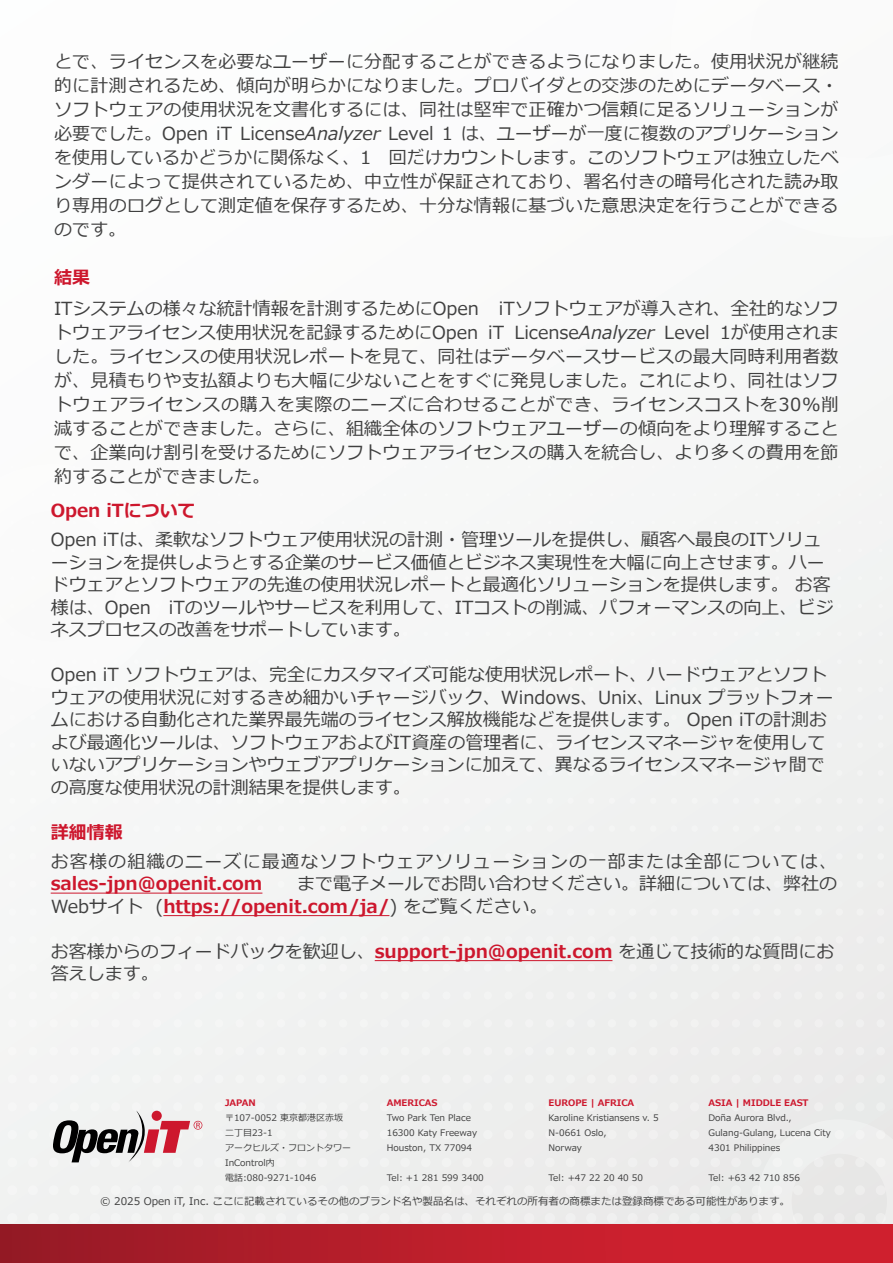
<style>
.page{position:relative;width:893px;height:1263px;background:#f6f7f7}
.page>*{position:absolute;margin:0;border:0;box-sizing:border-box;transform-origin:0 0}
.t1{font:18px/24px "Meiryo";color:#404040}
.t2{font:18px/22.5px "Meiryo";letter-spacing:.065em;color:#404040}
.t3{font:700 18px "Meiryo";color:#cd172d}
.Italic{font:10.5px "Meiryo";color:#404040}
.Brochure_default_paragraph{font:9px/15px "Meiryo";color:#404040}
.Address_footer{font:9px/15px "Meiryo";color:#404040}
.s1{font-style:italic}
.s2{font-weight:700;color:#cd172d}
</style>
<div class="page">
<div style="left:574px;top:1074px;width:311px;height:9px;background:#edecec"></div>
<div style="left:616px;top:1047px;width:269px;height:8px;background:#edecec"></div>
<div style="left:658px;top:1019px;width:227px;height:8px;background:#ededec"></div>
<svg style="left:700px;top:991px;width:185px;height:8px"></svg>
<svg style="left:742px;top:964px;width:143px;height:7px"></svg>
<svg style="left:782px;top:936px;width:102px;height:8px"></svg>
<svg style="left:389px;top:908px;width:495px;height:8px"></svg>
<svg style="left:866px;top:881px;width:18px;height:7px"></svg>
<hr style="left:51px;top:893px;width:211px;height:1px;background:#cd172d">
<hr style="left:163px;top:915px;width:226px;height:1px;background:#cd172d">
<hr style="left:375px;top:960px;width:237px;height:1px;background:#cd172d">
<svg style="left:7px;top:1102px;width:886px;height:161px"></svg>
<p class="t1" style="left:54px;top:50px;width:786px;text-align:justify">とで、ライセンスを必要なユーザーに分配することができるようになりました。使用状況が継続的に計測されるため、傾向が明らかになりました。プロバイダとの交渉のためにデータベース・ソフトウェアの使用状況を文書化するには、同社は堅牢で正確かつ信頼に足るソリューションが必要でした。Open iT License<span class="s1">Analyzer</span> Level 1 は、ユーザーが一度に複数のアプリケーションを使用しているかどうかに関係なく、1 回だけカウントします。このソフトウェアは独立したベンダーによって提供されているため、中立性が保証されており、署名付きの暗号化された読み取り専用のログとして測定値を保存するため、十分な情報に基づいた意思決定を行うことができるのです。</p>
<p class="t3" style="left:54px;top:265px;width:37px">結果</p>
<p class="t1" style="left:54px;top:297px;width:787px;text-align:justify">ITシステムの様々な統計情報を計測するためにOpen iTソフトウェアが導入され、全社的なソフトウェアライセンス使用状況を記録するためにOpen iT License<span class="s1">Analyzer</span> Level 1が使用されました。ライセンスの使用状況レポートを見て、同社はデータベースサービスの最大同時利用者数が、見積もりや支払額よりも大幅に少ないことをすぐに発見しました。これにより、同社はソフトウェアライセンスの購入を実際のニーズに合わせることができ、ライセンスコストを30%削減することができました。さらに、組織全体のソフトウェアユーザーの傾向をより理解することで、企業向け割引を受けるためにソフトウェアライセンスの購入を統合し、より多くの費用を節約することができました。</p>
<p class="t3" style="left:51px;top:498px;width:147px">Open iTについて</p>
<p class="t1" style="left:51px;top:529px;width:784px;line-height:22.5px">Open iTは、柔軟なソフトウェア使用状況の計測・管理ツールを提供し、顧客へ最良のITソリューションを提供しようとする企業のサービス価値とビジネス実現性を大幅に向上させます。ハードウェアとソフトウェアの先進の使用状況レポートと最適化ソリューションを提供します。 お客様は、Open　iTのツールやサービスを利用して、ITコストの削減、パフォーマンスの向上、ビジネスプロセスの改善をサポートしています。</p>
<p class="t1" style="left:51px;top:664px;width:785px;line-height:22.5px">Open iT ソフトウェアは、完全にカスタマイズ可能な使用状況レポート、ハードウェアとソフトウェアの使用状況に対するきめ細かいチャージバック、Windows、Unix、Linux プラットフォームにおける自動化された業界最先端のライセンス解放機能などを提供します。 Open iTの計測および最適化ツールは、ソフトウェアおよびIT資産の管理者に、ライセンスマネージャを使用していないアプリケーションやウェブアプリケーションに加えて、異なるライセンスマネージャ間での高度な使用状況の計測結果を提供します。</p>
<p class="t3" style="left:51px;top:820px;width:73px">詳細情報</p>
<p class="t2" style="left:51px;top:851px;width:788px">お客様の組織のニーズに最適なソフトウェアソリューションの一部または全部については、<span class="s2">sales-jpn@openit.com</span></p>
<p class="t1" style="left:51px;top:874px;width:788px;line-height:22.5px;text-indent:246px">まで電子メールでお問い合わせください。詳細については、弊社の<br>Webサイト (<span class="s2">https://openit.com/ja/</span>) をご覧ください。</p>
<p class="t1" style="left:51px;top:941px;width:785px;line-height:22.5px">お客様からのフィードバックを歓迎し、<span class="s2">support-jpn@openit.com</span> を通じて技術的な質問にお答えします。</p>
<p class="Address_footer" style="left:225px;top:1096px;width:127px"><span class="s2">JAPAN<br></span>〒107-0052 東京都港区赤坂二丁目23-1<br>アークヒルズ・フロントタワー<br>InControl内</p>
<p class="Address_footer" style="left:225px;top:1171px;width:93px">電話:080-9271-1046</p>
<p class="Address_footer" style="left:387px;top:1096px;width:92px"><span class="s2">AMERICAS<br></span>Two Park Ten Place<br>16300 Katy Freeway<br>Houston, TX 77094</p>
<p class="Address_footer" style="left:387px;top:1171px;width:99px">Tel: +1 281 599 3400</p>
<p class="Brochure_default_paragraph" style="left:549px;top:1096px;width:112px"><span class="s2">EUROPE | AFRICA<br></span>Karoline Kristiansens v. 5<br>N-0661 Oslo,<br>Norway</p>
<p class="Brochure_default_paragraph" style="left:549px;top:1171px;width:96px">Tel: +47 22 20 40 50</p>
<p class="Brochure_default_paragraph" style="left:708px;top:1096px;width:124px"><span class="s2">ASIA | MIDDLE EAST<br></span>Doña Aurora Blvd.,<br>Gulang-Gulang, Lucena City<br>4301 Philippines</p>
<p class="Brochure_default_paragraph" style="left:708px;top:1171px;width:93px">Tel: +63 42 710 856</p>
<p class="Italic" style="left:100px;top:1194px;width:692px">© 2025 Open iT, Inc. ここに記載されているその他のブランド名や製品名は、それぞれの所有者の商標または登録商標である可能性があります。</p>
</div>
